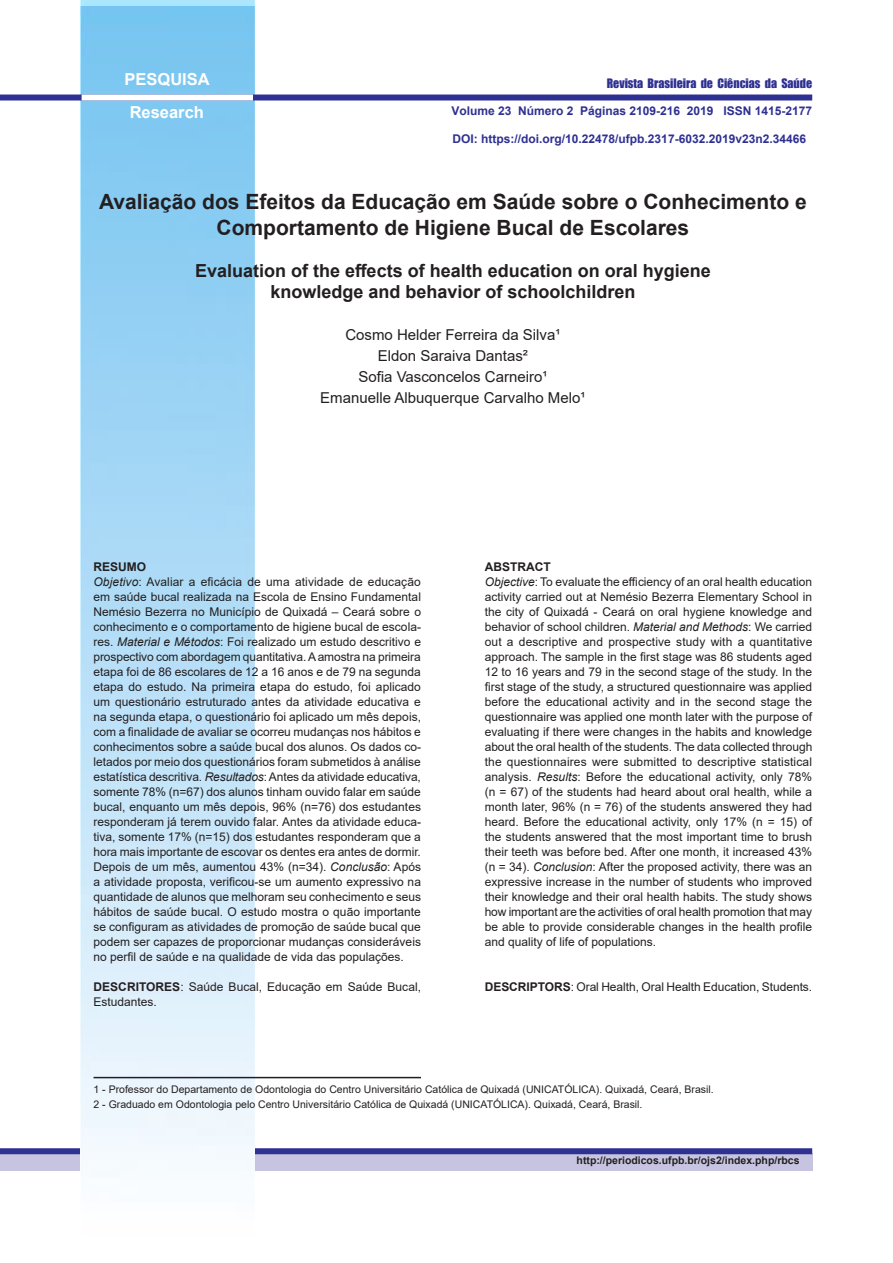
<style>
.page{position:relative;width:893px;height:1263px;background:#fff}
.page>*{position:absolute;margin:0;border:0;box-sizing:border-box;transform-origin:0 0}
.t1{font:700 21px/25.2px "Arial";color:#231f20;text-align:center}
.t2{font:700 18px "Arial";color:#231f20}
.t3{font:700 16.5px "Arial";color:#fff}
.t4{font:15px "Arial";color:#231f20}
.t5{font:12px/15px "Arial";color:#231f20;text-align:justify}
.t6{font:700 12px "Arial";color:#2e3092}
.t7{font:12px "Impact";color:#2e3092}
.t8{font:700 12px "Arial";color:#231f20}
.t9{font:10.5px "Arial";color:#231f20}
.t10{font:700 10.5px "Arial";color:#231f20}
.s1{font-style:italic}
.s2{font-weight:700}
</style>
<div class="page">
<div style="left:0;top:1154px;width:812px;height:17px;background:#c6c4e1"></div>
<div style="left:0;top:1148px;width:812px;height:6px;background:#2e3092"></div>
<img style="left:81px;top:0;width:173px;height:1171px">
<div style="left:0;top:95px;width:812px;height:6px;background:#2e3092"></div>
<div style="left:82px;top:95px;width:171px;height:6px;background:#fff"></div>
<hr style="left:94px;top:1077px;width:327px;height:1px;background:#231f20">
<p class="t3" style="left:125px;top:68px;width:87px">PESQUISA</p>
<p class="t3" style="left:130px;top:101px;width:76px">Research</p>
<p class="t6" style="left:451px;top:103px;width:362px">Volume 23 Número 2 Páginas 2109-216 2019 ISSN 1415-2177</p>
<p class="t7" style="left:607px;top:74px;width:207px">Revista Brasileira de Ciências da Saúde</p>
<p class="t6" style="left:453px;top:130px;width:355px">DOI: https://doi.org/10.22478/ufpb.2317-6032.2019v23n2.34466</p>
<p class="t1" style="left:99px;top:190px;width:709px">Avaliação dos Efeitos da Educação em Saúde sobre o Conhecimento e<br>Comportamento de Higiene Bucal de Escolares</p>
<p class="t2" style="left:195px;top:258px;width:517px">Evaluation of the effects of health education on oral hygiene</p>
<p class="t2" style="left:270px;top:279px;width:367px">knowledge and behavior of schoolchildren</p>
<p class="t4" style="left:345px;top:324px;width:217px">Cosmo Helder Ferreira da Silva¹</p>
<p class="t4" style="left:378px;top:345px;width:152px">Eldon Saraiva Dantas²</p>
<p class="t4" style="left:358px;top:366px;width:190px">Sofia Vasconcelos Carneiro¹</p>
<p class="t4" style="left:320px;top:387px;width:267px">Emanuelle Albuquerque Carvalho Melo¹</p>
<p class="t8" style="left:94px;top:558px;width:54px">RESUMO</p>
<p class="t5" style="left:94px;top:574px;width:329px"><span class="s1">Objetivo</span>: Avaliar a eficácia de uma atividade de educação em saúde bucal realizada na Escola de Ensino Fundamental Nemésio Bezerra no Município de Quixadá – Ceará sobre o conhecimento e o comportamento de higiene bucal de escola&shy;res. <span class="s1">Material e Métodos</span>: Foi realizado um estudo descritivo e prospectivo com abordagem quantitativa. A amostra na primeira etapa foi de 86 escolares de 12 a 16 anos e de 79 na segunda etapa do estudo. Na primeira etapa do estudo, foi aplicado um questionário estruturado antes da atividade educativa e na segunda etapa, o questionário foi aplicado um mês depois, com a finalidade de avaliar se ocorreu mudanças nos hábitos e conhecimentos sobre a saúde bucal dos alunos. Os dados co&shy;letados por meio dos questionários foram submetidos à análise estatística descritiva. <span class="s1">Resultados</span>: Antes da atividade educativa, somente 78% (n=67) dos alunos tinham ouvido falar em saúde bucal, enquanto um mês depois, 96% (n=76) dos estudantes responderam já terem ouvido falar. Antes da atividade educa&shy;tiva, somente 17% (n=15) dos estudantes responderam que a hora mais importante de escovar os dentes era antes de dormir.<br>Depois de um mês, aumentou 43% (n=34). <span class="s1">Conclusão</span>: Após a atividade proposta, verificou-se um aumento expressivo na quantidade de alunos que melhoram seu conhecimento e seus hábitos de saúde bucal. O estudo mostra o quão importante se configuram as atividades de promoção de saúde bucal que podem ser capazes de proporcionar mudanças consideráveis no perfil de saúde e na qualidade de vida das populações.</p>
<p class="t5" style="left:94px;top:979px;width:329px"><span class="s2">DESCRITORES</span>: Saúde Bucal, Educação em Saúde Bucal,<br>Estudantes.</p>
<p class="t8" style="left:485px;top:558px;width:67px">ABSTRACT</p>
<p class="t5" style="left:485px;top:574px;width:329px"><span class="s1">Objective</span>: To evaluate the efficiency of an oral health education activity carried out at Nemésio Bezerra Elementary School in the city of Quixadá - Ceará on oral hygiene knowledge and behavior of school children. <span class="s1">Material and Methods</span>: We carried out a descriptive and prospective study with a quantitative approach. The sample in the first stage was 86 students aged 12 to 16 years and 79 in the second stage of the study. In the first stage of the study, a structured questionnaire was applied before the educational activity and in the second stage the questionnaire was applied one month later with the purpose of evaluating if there were changes in the habits and knowledge about the oral health of the students. The data collected through the questionnaires were submitted to descriptive statistical analysis. <span class="s1">Results</span>: Before the educational activity, only 78% (n = 67) of the students had heard about oral health, while a month later, 96% (n = 76) of the students answered they had heard. Before the educational activity, only 17% (n = 15) of the students answered that the most important time to brush their teeth was before bed. After one month, it increased 43% (n = 34). <span class="s1">Conclusion</span>: After the proposed activity, there was an expressive increase in the number of students who improved their knowledge and their oral health habits. The study shows how important are the activities of oral health promotion that may be able to provide considerable changes in the health profile and quality of life of populations.</p>
<p class="t5" style="left:485px;top:979px;width:329px"><span class="s2">DESCRIPTORS</span>: Oral Health, Oral Health Education, Students.</p>
<p class="t9" style="left:94px;top:1082px;width:622px">1 - Professor do Departamento de Odontologia do Centro Universitário Católica de Quixadá (UNICATÓLICA). Quixadá, Ceará, Brasil.</p>
<p class="t9" style="left:94px;top:1097px;width:550px">2 - Graduado em Odontologia pelo Centro Universitário Católica de Quixadá (UNICATÓLICA). Quixadá, Ceará, Brasil.</p>
<p class="t10" style="left:577px;top:1153px;width:224px">http://periodicos.ufpb.br/ojs2/index.php/rbcs</p>
</div>
